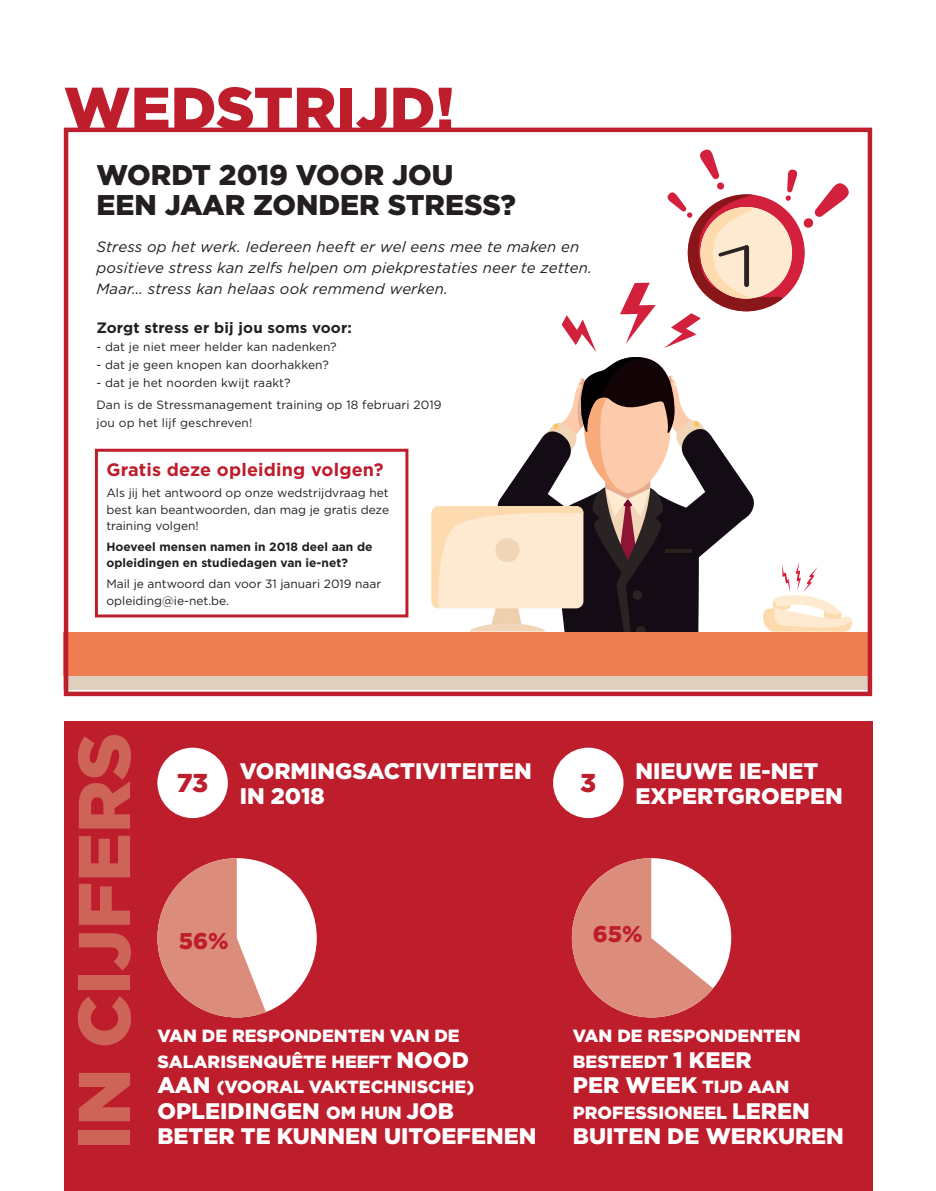
<style>
.page{position:relative;width:936px;height:1191px;background:#fff}
.page>*{position:absolute;margin:0;border:0;box-sizing:border-box;transform-origin:0 0}
.t1{font:900 73.2px "Gotham";color:#ce6457}
.t2{font:900 59.85px "Gotham";color:#be1d2c}
.t3{font:900 28.5px/30px "Gotham";color:#231f20}
.t4{font:900 25.8px "Gotham";color:#be1d2c}
.t5{font:900 22.8px "Gotham";color:#be1d2c}
.t6{font:900 22.5px/25.5px "Gotham";color:#fff}
.t7{font:700 18px "Gotham";letter-spacing:.01em;color:#be1d2c}
.t8{font:900 17.7px/25.5px "Gotham";color:#fff}
.t9{font:italic 15px/21px "Gotham";letter-spacing:.01em;color:#231f20}
.t10{font:700 15px "Gotham";letter-spacing:.01em;color:#231f20}
.t11{font:12px/16.5px "Gotham";letter-spacing:.005em;color:#231f20}
.t12{font:700 12px/16.5px "Gotham";color:#231f20}
.s1{font-size:22.5px}
.s2{font-size:17.7px}
</style>
<div class="page">
<div style="left:64px;top:721px;width:808px;height:470px;background:#be1d2c"></div>
<div style="left:64px;top:672px;width:808px;height:18px;background:#dfcfbe"></div>
<div style="left:64px;top:631px;width:808px;height:44px;background:#ef7d52"></div>
<div style="left:64px;top:128px;width:808px;height:568px;border:4px solid #be1d2c"></div>
<div style="left:95px;top:449px;width:313px;height:168px;border:3px solid #be1d2c"></div>
<svg style="left:431px;top:149px;width:421px;height:527px"></svg>
<div style="left:553px;top:747px;width:70px;height:71px;background:#fff;border-radius:50%"></div>
<div style="left:157px;top:858px;width:160px;height:159px;background:#fff;border-radius:50%"></div>
<svg style="left:157px;top:858px;width:114px;height:159px"></svg>
<svg style="left:572px;top:858px;width:159px;height:159px"></svg>
<div style="left:157px;top:747px;width:71px;height:71px;background:#fff;border-radius:50%"></div>
<h2 class="t2" style="left:64px;top:74px;width:392px">WEDSTRIJD!</h2>
<h3 class="t3" style="left:96px;top:159px;width:421px">WORDT 2019 VOOR JOU<br>EEN JAAR ZONDER STRESS?</h3>
<p class="t9" style="left:96px;top:236px;width:497px">Stress op het werk. Iedereen heeft er wel eens mee te maken en positieve stress kan zelfs helpen om piekprestaties neer te zetten.<br>Maar… stress kan helaas ook remmend werken.</p>
<p class="t10" style="left:96px;top:319px;width:257px">Zorgt stress er bij jou soms voor:</p>
<p class="t11" style="left:96px;top:338px;width:242px">- dat je niet meer helder kan nadenken?</p>
<p class="t11" style="left:96px;top:356px;width:234px">- dat je geen knopen kan doorhakken?</p>
<p class="t11" style="left:96px;top:372px;width:347px;line-height:22.2px">- dat je het noorden kwijt raakt?<br>Dan is de Stressmanagement training op 18 februari 2019</p>
<p class="t11" style="left:96px;top:415px;width:157px">jou op het lijf geschreven!</p>
<h3 class="t7" style="left:106px;top:459px;width:279px">Gratis deze opleiding volgen?</h3>
<p class="t11" style="left:106px;top:484px;width:284px;text-align:justify">Als jij het antwoord op onze wedstrijdvraag het best kan beantwoorden, dan mag je gratis deze training volgen!</p>
<p class="t12" style="left:106px;top:538px;width:267px">Hoeveel mensen namen in 2018 deel aan de opleidingen en studiedagen van ie-net?</p>
<p class="t11" style="left:106px;top:575px;width:276px">Mail je antwoord dan voor 31 januari 2019 naar opleiding@ie-net.be.</p>
<h1 class="t1" style="left:62px;top:1149px;width:418px;rotate:-90deg">IN CIJFERS</h1>
<h3 class="t4" style="left:177px;top:768px;width:33px">73</h3>
<h3 class="t6" style="left:240px;top:757px;width:293px">VORMINGSACTIVITEITEN<br>IN 2018</h3>
<h3 class="t6" style="left:635px;top:757px;width:208px">NIEUWE IE-NET<br>EXPERTGROEPEN</h3>
<h3 class="t4" style="left:580px;top:768px;width:18px">3</h3>
<h3 class="t5" style="left:179px;top:927px;width:51px">56%</h3>
<h3 class="t5" style="left:593px;top:920px;width:51px">65%</h3>
<h3 class="t8" style="left:157px;top:1022px;width:318px">VAN DE RESPONDENTEN VAN DE<br>SALARISENQUÊTE HEEFT <span class="s1">NOOD<br>AAN</span> (VOORAL VAKTECHNISCHE)</h3>
<h3 class="t6" style="left:157px;top:1097px;width:380px">OPLEIDINGEN <span class="s2">OM HUN</span> JOB<br>BETER TE KUNNEN UITOEFENEN</h3>
<h3 class="t8" style="left:573px;top:1022px;width:229px">VAN DE RESPONDENTEN<br>BESTEEDT <span class="s1">1 KEER</span></h3>
<h3 class="t6" style="left:573px;top:1072px;width:218px">PER WEEK <span class="s2">TIJD AAN</span></h3>
<h3 class="t8" style="left:573px;top:1099px;width:238px">PROFESSIONEEL <span class="s1">LEREN</span></h3>
<h3 class="t6" style="left:573px;top:1123px;width:272px">BUITEN DE WERKUREN</h3>
</div>
